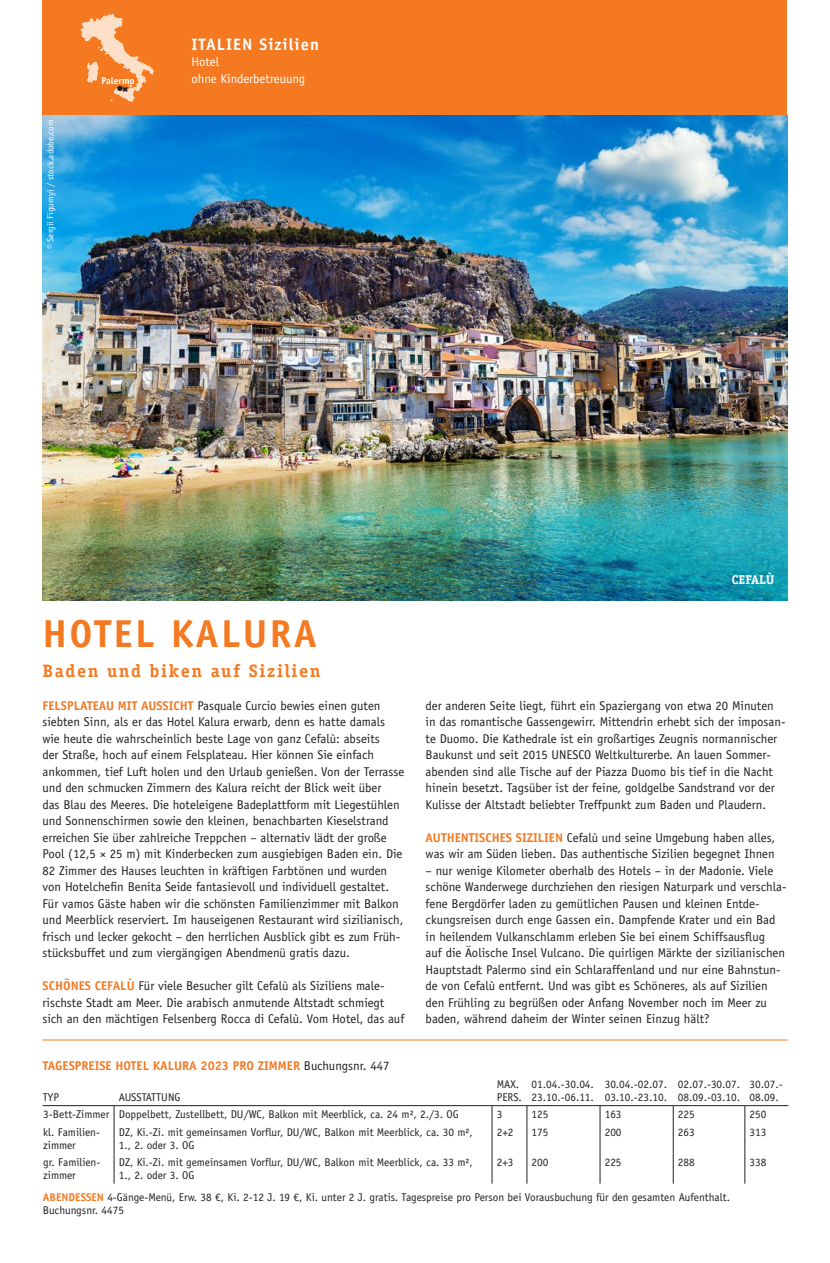
<style>
.page{position:relative;width:830px;height:1263px;background:#fff}
.page>*{position:absolute;margin:0;border:0;box-sizing:border-box;transform-origin:0 0}
.t1{font:700 39px "Officina Sans Std";letter-spacing:.06em;color:#f47921}
.t2{font:700 18px "Officina Serif Std";letter-spacing:.09em;color:#f47921}
.t3{font:700 16.5px "Officina Sans Std";letter-spacing:.06em;color:#fff}
.t4{font:12.75px/16.5px "Officina Sans Std";color:#231f20}
.t5{font:700 12.75px "Officina Sans Std";color:#f47921}
.t6{font:12.75px "Officina Sans Std";color:#fff}
.t7{font:700 12.75px "Officina Serif Std";color:#fff}
.t8{font:11.25px/12.8px "Officina Sans Std";color:#231f20}
.t9{font:700 9.75px "Officina Sans Std";color:#fff}
.t10{font:9px "Officina Sans Std";color:#fff}
.t11{font:7.5px "Zapf Dingbats Std";color:#231f20}
.s1{font-weight:700;color:#f47921}
.s2{font-weight:400;color:#231f20}
</style>
<div class="page">
<div style="left:43px;top:0;width:744px;height:116px;background:#f47921"></div>
<img style="left:43px;top:116px;width:744px;height:484px">
<hr style="left:43px;top:1105px;width:71px;height:1px;background:#231f20">
<svg style="left:114px;top:1106px;width:1px;height:17px"></svg>
<svg style="left:491px;top:1106px;width:1px;height:17px"></svg>
<hr style="left:114px;top:1123px;width:1px;height:30px;background:#231f20">
<hr style="left:491px;top:1123px;width:1px;height:30px;background:#231f20">
<hr style="left:114px;top:1153px;width:1px;height:30px;background:#231f20">
<hr style="left:491px;top:1153px;width:1px;height:30px;background:#231f20">
<hr style="left:114px;top:1105px;width:378px;height:1px;background:#231f20">
<hr style="left:492px;top:1105px;width:34px;height:1px;background:#231f20">
<svg style="left:526px;top:1106px;width:1px;height:17px"></svg>
<hr style="left:526px;top:1123px;width:1px;height:30px;background:#231f20">
<hr style="left:526px;top:1153px;width:1px;height:30px;background:#231f20">
<hr style="left:526px;top:1105px;width:73px;height:1px;background:#231f20">
<svg style="left:599px;top:1106px;width:1px;height:17px"></svg>
<hr style="left:599px;top:1123px;width:1px;height:30px;background:#231f20">
<hr style="left:599px;top:1153px;width:1px;height:30px;background:#231f20">
<hr style="left:599px;top:1105px;width:74px;height:1px;background:#231f20">
<svg style="left:672px;top:1106px;width:1px;height:17px"></svg>
<hr style="left:672px;top:1123px;width:1px;height:30px;background:#231f20">
<hr style="left:672px;top:1153px;width:1px;height:30px;background:#231f20">
<hr style="left:673px;top:1105px;width:71px;height:1px;background:#231f20">
<svg style="left:744px;top:1106px;width:1px;height:17px"></svg>
<hr style="left:744px;top:1123px;width:1px;height:30px;background:#231f20">
<hr style="left:744px;top:1153px;width:1px;height:30px;background:#231f20">
<hr style="left:744px;top:1105px;width:43px;height:1px;background:#231f20">
<hr style="left:43px;top:1040px;width:744px;height:1px;background:#f47921">
<svg style="left:80px;top:14px;width:74px;height:88px"></svg>
<p class="t3" style="left:191px;top:34px;width:129px">ITALIEN Sizilien</p>
<p class="t10" style="left:45px;top:249px;width:131px;rotate:-90deg">© Sergii Figurnyi / stock.adobe.com</p>
<p class="t9" style="left:101px;top:74px;width:35px">Palermo</p>
<p class="t11" style="left:117px;top:84px;width:7px">●</p>
<p class="t6" style="left:191px;top:54px;width:29px">Hotel</p>
<p class="t6" style="left:191px;top:71px;width:115px">ohne Kinderbetreuung</p>
<h1 class="t1" style="left:43px;top:609px;width:276px">HOTEL KALURA</h1>
<h2 class="t2" style="left:43px;top:659px;width:279px">Baden und biken auf Sizilien</h2>
<p class="t4" style="left:43px;top:697px;width:363px"><span class="s1">FELSPLATEAU MIT AUSSICHT</span> Pasquale Curcio bewies einen guten siebten Sinn, als er das Hotel Kalura erwarb, denn es hatte damals wie heute die wahrscheinlich beste Lage von ganz Cefalù: abseits<br>der Straße, hoch auf einem Felsplateau. Hier können Sie einfach ankommen, tief Luft holen und den Urlaub genießen. Von der Terrasse und den schmucken Zimmern des Kalura reicht der Blick weit über<br>das Blau des Meeres. Die hoteleigene Badeplattform mit Liegestühlen und Sonnenschirmen sowie den kleinen, benachbarten Kieselstrand erreichen Sie über zahlreiche Treppchen – alternativ lädt der große Pool (12,5 × 25 m) mit Kinderbecken zum ausgiebigen Baden ein. Die 82 Zimmer des Hauses leuchten in kräftigen Farbtönen und wurden von Hotelchefin Benita Seide fantasievoll und individuell gestaltet.<br>Für vamos Gäste haben wir die schönsten Familienzimmer mit Balkon und Meerblick reserviert. Im hauseigenen Restaurant wird sizilianisch, frisch und lecker gekocht – den herrlichen Ausblick gibt es zum Früh&shy;stücksbuffet und zum viergängigen Abendmenü gratis dazu.</p>
<p class="t4" style="left:43px;top:977px;width:363px"><span class="s1">SCHÖNES CEFALÙ</span> Für viele Besucher gilt Cefalù als Siziliens male&shy;rischste Stadt am Meer. Die arabisch anmutende Altstadt schmiegt sich an den mächtigen Felsenberg Rocca di Cefalù. Vom Hotel, das auf</p>
<p class="t5" style="left:43px;top:1058px;width:348px">TAGESPREISE HOTEL KALURA 2023 PRO ZIMMER <span class="s2">Buchungsnr. 447</span></p>
<p class="t8" style="left:43px;top:1091px;width:18px">TYP</p>
<p class="t8" style="left:119px;top:1091px;width:63px">AUSSTATTUNG</p>
<p class="t7" style="left:731px;top:571px;width:44px">CEFALÙ</p>
<p class="t4" style="left:425px;top:697px;width:361px">der anderen Seite liegt, führt ein Spaziergang von etwa 20 Minuten in das romantische Gassengewirr. Mittendrin erhebt sich der imposan&shy;te Duomo. Die Kathedrale ist ein großartiges Zeugnis normannischer Baukunst und seit 2015 UNESCO Weltkulturerbe. An lauen Sommer&shy;abenden sind alle Tische auf der Piazza Duomo bis tief in die Nacht hinein besetzt. Tagsüber ist der feine, goldgelbe Sandstrand vor der Kulisse der Altstadt beliebter Treffpunkt zum Baden und Plaudern.</p>
<p class="t4" style="left:425px;top:829px;width:351px"><span class="s1">AUTHENTISCHES SIZILIEN</span> Cefalù und seine Umgebung haben alles, was wir am Süden lieben. Das authentische Sizilien begegnet Ihnen</p>
<p class="t4" style="left:425px;top:862px;width:362px">– nur wenige Kilometer oberhalb des Hotels – in der Madonie. Viele schöne Wanderwege durchziehen den riesigen Naturpark und verschla&shy;fene Bergdörfer laden zu gemütlichen Pausen und kleinen Entde&shy;ckungsreisen durch enge Gassen ein. Dampfende Krater und ein Bad in heilendem Vulkanschlamm erleben Sie bei einem Schiffsausflug<br>auf die Äolische Insel Vulcano. Die quirligen Märkte der sizilianischen Hauptstadt Palermo sind ein Schlaraffenland und nur eine Bahnstun&shy;de von Cefalù entfernt. Und was gibt es Schöneres, als auf Sizilien den Frühling zu begrüßen oder Anfang November noch im Meer zu baden, während daheim der Winter seinen Einzug hält?</p>
<p class="t8" style="left:496px;top:1078px;width:27px">MAX.<br>PERS.</p>
<p class="t8" style="left:531px;top:1078px;width:64px">01.04.-30.04.<br>23.10.-06.11.</p>
<p class="t8" style="left:604px;top:1078px;width:64px">30.04.-02.07.<br>03.10.-23.10.</p>
<p class="t8" style="left:677px;top:1078px;width:64px">02.07.-30.07.<br>08.09.-03.10.</p>
<p class="t8" style="left:749px;top:1078px;width:35px">30.07.-<br>08.09.</p>
<p class="t8" style="left:43px;top:1108px;width:417px">3-Bett-Zimmer Doppelbett, Zustellbett, DU/WC, Balkon mit Meerblick, ca. 24 m², 2./3. OG</p>
<p class="t8" style="left:496px;top:1108px;width:7px">3</p>
<p class="t8" style="left:531px;top:1108px;width:18px">125</p>
<p class="t8" style="left:604px;top:1108px;width:18px">163</p>
<p class="t8" style="left:677px;top:1108px;width:18px">225</p>
<p class="t8" style="left:749px;top:1108px;width:18px">250</p>
<p class="t8" style="left:43px;top:1126px;width:58px">kl. Familien&shy;zimmer</p>
<p class="t8" style="left:119px;top:1126px;width:355px">DZ, Ki.-Zi. mit gemeinsamen Vorflur, DU/WC, Balkon mit Meerblick, ca. 30 m²,<br>1., 2. oder 3. OG</p>
<p class="t8" style="left:496px;top:1126px;width:18px">2+2</p>
<p class="t8" style="left:531px;top:1126px;width:18px">175</p>
<p class="t8" style="left:604px;top:1126px;width:18px">200</p>
<p class="t8" style="left:677px;top:1126px;width:18px">263</p>
<p class="t8" style="left:749px;top:1126px;width:18px">313</p>
<p class="t8" style="left:43px;top:1156px;width:59px">gr. Familien&shy;zimmer</p>
<p class="t8" style="left:119px;top:1156px;width:355px">DZ, Ki.-Zi. mit gemeinsamen Vorflur, DU/WC, Balkon mit Meerblick, ca. 33 m²,<br>1., 2. oder 3. OG</p>
<p class="t8" style="left:496px;top:1156px;width:18px">2+3</p>
<p class="t8" style="left:531px;top:1156px;width:18px">200</p>
<p class="t8" style="left:604px;top:1156px;width:18px">225</p>
<p class="t8" style="left:677px;top:1156px;width:18px">288</p>
<p class="t8" style="left:749px;top:1156px;width:18px">338</p>
<p class="t8" style="left:43px;top:1191px;width:688px"><span class="s1">ABENDESSEN</span> 4-Gänge-Menü, Erw. 38 €, Ki. 2-12 J. 19 €, Ki. unter 2 J. gratis. Tagespreise pro Person bei Vorausbuchung für den gesamten Aufenthalt.<br>Buchungsnr. 4475</p>
</div>
